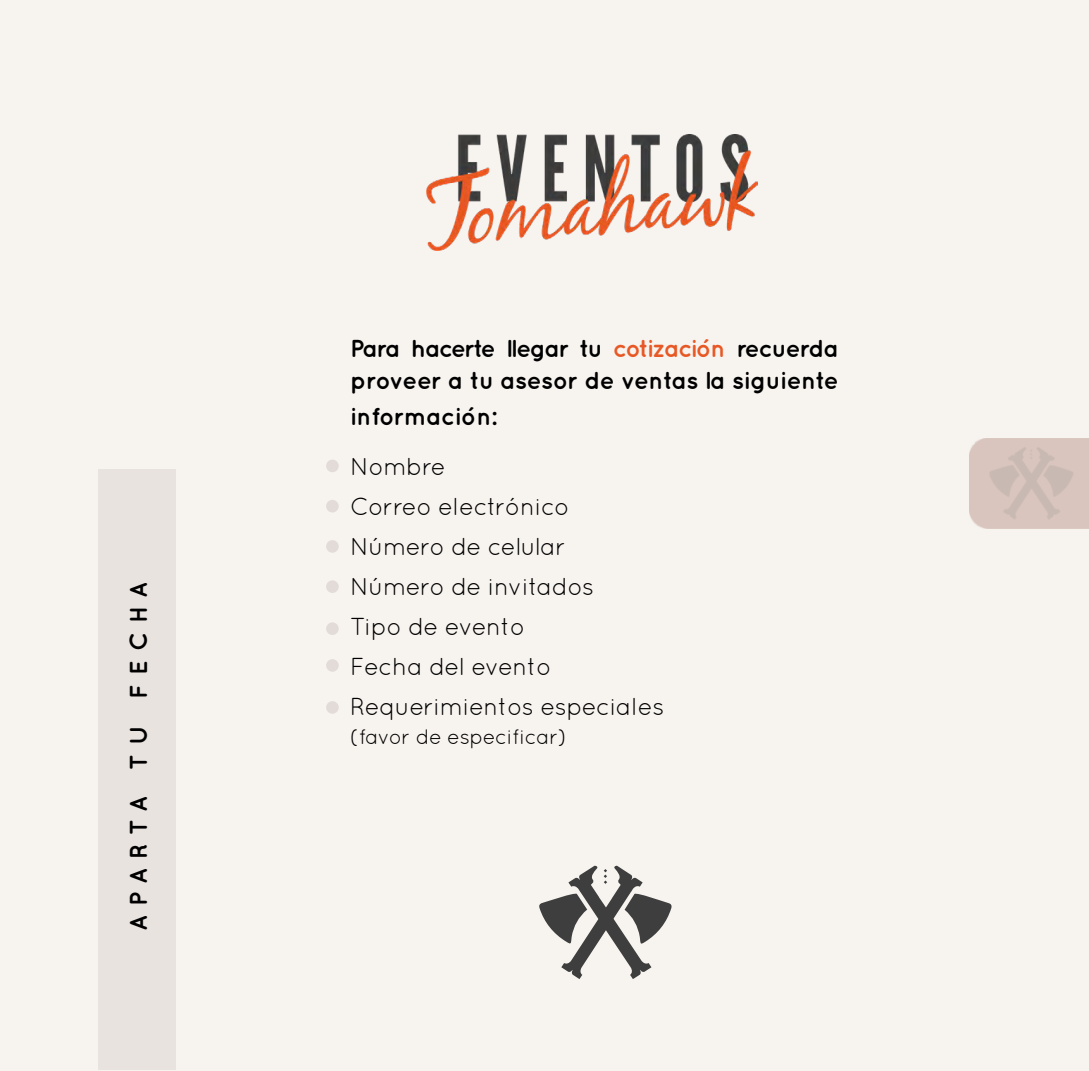
<style>
.page{position:relative;width:1089px;height:1071px;background:#fff}
.page>*{position:absolute;margin:0;border:0;box-sizing:border-box;transform-origin:0 0}
.t1{font:24.5px/39.9px "Quicksand";letter-spacing:-.02em;color:#000}
.t2{font:700 24.5px/31.5px "Quicksand";letter-spacing:-.035em;color:#000}
.t3{font:700 24.5px "Quicksand";letter-spacing:.38em;color:#000}
.t4{font:21px "Quicksand";letter-spacing:-.02em;color:#000}
.s1{color:#e75825}
</style>
<div class="page">
<div style="left:0;top:0;width:1088px;height:1071px;background:#f7f3ef"></div>
<div style="left:98px;top:469px;width:78px;height:600px;background:#e9e3df"></div>
<img style="left:426px;top:135px;width:331px;height:115px">
<svg style="left:539px;top:865px;width:133px;height:114px"></svg>
<div style="left:326px;top:460px;width:13px;height:12px;background:#e2dbd7;border-radius:50%"></div>
<div style="left:326px;top:500px;width:13px;height:12px;background:#e2dbd7;border-radius:50%"></div>
<svg style="left:326px;top:540px;width:13px;height:13px"></svg>
<div style="left:326px;top:580px;width:13px;height:13px;background:#e2dbd7;border-radius:50%"></div>
<div style="left:326px;top:622px;width:13px;height:13px;background:#e2dbd7;border-radius:50%"></div>
<svg style="left:326px;top:659px;width:13px;height:13px"></svg>
<svg style="left:326px;top:701px;width:13px;height:13px"></svg>
<p class="t3" style="left:124px;top:931px;width:351px;rotate:-90deg">APARTA TU FECHA</p>
<p class="t2" style="left:350px;top:332px;width:490px">Para hacerte llegar tu <span class="s1">cotización</span> recuerda proveer a tu asesor de ventas la siguiente</p>
<p class="t2" style="left:350px;top:400px;width:148px">información:</p>
<p class="t1" style="left:350px;top:447px;width:316px">Nombre<br>Correo electrónico<br>Número de celular<br>Número de invitados<br>Tipo de evento<br>Fecha del evento<br>Requerimientos especiales</p>
<p class="t4" style="left:350px;top:725px;width:218px">(favor de especificar)</p>
</div>
